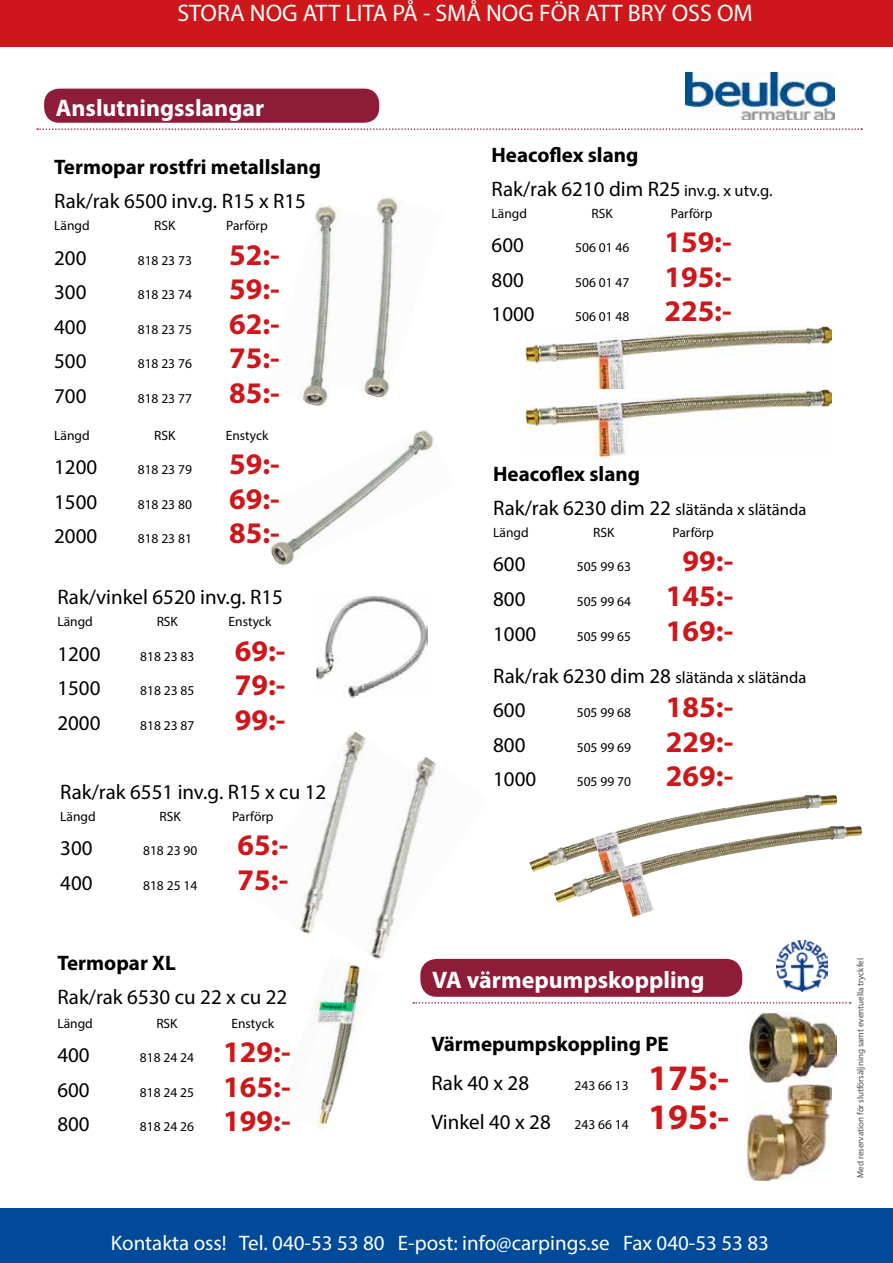
<style>
.page{position:relative;width:893px;height:1263px;background:#fff}
.page>*{position:absolute;margin:0;border:0;box-sizing:border-box;transform-origin:0 0}
.t1{font:700 36px "Myriad Pro";color:#cd171a}
.t2{font:700 30px "Myriad Pro";color:#cd171a}
.t3{font:700 24px "Myriad Pro";color:#fff}
.t4{font:24px "Myriad Pro";color:#fff}
.t5{font:21px/34px "Myriad Pro";color:#000}
.t6{font:700 21px "Myriad Pro";color:#000}
.t7{font:21px "Myriad Pro";color:#fff}
.t8{font:16.5px "Myriad Pro";color:#000}
.t9{font:13.5px "Myriad Pro";color:#000}
.t10{font:9px "Myriad Pro";color:#4a4a49}
.s1{font-weight:700}
.s2{font-size:16.5px}
.s3{font-size:21px}
.s4{font-size:13.5px}
</style>
<div class="page">
<img style="left:295px;top:731px;width:71px;height:204px">
<img style="left:314px;top:961px;width:48px;height:166px">
<div style="left:44px;top:89px;width:335px;height:34px;background:#8e1c39;border-radius:15px"></div>
<svg style="left:37px;top:128px;width:825px;height:2px"></svg>
<img style="left:686px;top:72px;width:149px;height:47px">
<img style="left:314px;top:755px;width:175px;height:206px">
<img style="left:316px;top:596px;width:112px;height:102px">
<img style="left:298px;top:206px;width:29px;height:202px">
<img style="left:324px;top:196px;width:80px;height:204px">
<img style="left:268px;top:429px;width:170px;height:139px">
<img style="left:526px;top:326px;width:306px;height:63px">
<img style="left:526px;top:389px;width:306px;height:68px">
<img style="left:529px;top:794px;width:308px;height:78px">
<img style="left:554px;top:825px;width:308px;height:92px">
<div style="left:420px;top:959px;width:322px;height:38px;background:#8e1c39;border-radius:16px"></div>
<svg style="left:413px;top:1002px;width:438px;height:1px"></svg>
<img style="left:776px;top:940px;width:51px;height:51px">
<img style="left:749px;top:1012px;width:88px;height:71px">
<img style="left:747px;top:1085px;width:85px;height:96px">
<div style="left:0;top:1208px;width:893px;height:55px;background:#004a9a"></div>
<div style="left:0;top:0;width:893px;height:47px;background:#cd171a"></div>
<h3 class="t4" style="left:177px;top:-2px;width:577px">STORA NOG ATT LITA PÅ - SMÅ NOG FÖR ATT BRY OSS OM</h3>
<h3 class="t3" style="left:56px;top:92px;width:210px">Anslutningsslangar</h3>
<h3 class="t6" style="left:54px;top:153px;width:268px">Termopar rostfri metallslang</h3>
<h3 class="t5" style="left:54px;top:184px;width:253px">Rak/rak 6500 inv.g. R15 x R15</h3>
<p class="t9" style="left:54px;top:218px;width:37px">Längd</p>
<p class="t9" style="left:154px;top:218px;width:23px">RSK</p>
<p class="t9" style="left:226px;top:218px;width:43px">Parförp</p>
<h3 class="t5" style="left:54px;top:240px;width:34px">200</h3>
<p class="t9" style="left:138px;top:252px;width:56px">818 23 73</p>
<h2 class="t2" style="left:229px;top:235px;width:52px">52:-</h2>
<h3 class="t5" style="left:54px;top:275px;width:34px">300</h3>
<p class="t9" style="left:138px;top:287px;width:56px">818 23 74</p>
<h2 class="t2" style="left:229px;top:270px;width:52px">59:-</h2>
<h3 class="t5" style="left:54px;top:309px;width:34px">400</h3>
<p class="t9" style="left:138px;top:321px;width:56px">818 23 75</p>
<h2 class="t2" style="left:229px;top:304px;width:52px">62:-</h2>
<h3 class="t5" style="left:54px;top:344px;width:34px">500</h3>
<p class="t9" style="left:138px;top:356px;width:56px">818 23 76</p>
<h2 class="t2" style="left:229px;top:339px;width:52px">75:-</h2>
<h3 class="t5" style="left:54px;top:378px;width:34px">700</h3>
<p class="t9" style="left:138px;top:390px;width:56px">818 23 77</p>
<h2 class="t2" style="left:229px;top:373px;width:52px">85:-</h2>
<p class="t9" style="left:54px;top:427px;width:37px">Längd</p>
<p class="t9" style="left:154px;top:427px;width:23px">RSK</p>
<p class="t9" style="left:226px;top:427px;width:44px">Enstyck</p>
<h3 class="t5" style="left:54px;top:450px;width:45px">1200</h3>
<p class="t9" style="left:138px;top:461px;width:56px">818 23 79</p>
<h2 class="t2" style="left:229px;top:445px;width:52px">59:-</h2>
<h3 class="t5" style="left:54px;top:484px;width:45px">1500</h3>
<p class="t9" style="left:138px;top:496px;width:56px">818 23 80</p>
<h2 class="t2" style="left:229px;top:479px;width:52px">69:-</h2>
<h3 class="t5" style="left:54px;top:519px;width:45px">2000</h3>
<p class="t9" style="left:138px;top:530px;width:56px">818 23 81</p>
<h2 class="t2" style="left:229px;top:514px;width:52px">85:-</h2>
<h3 class="t5" style="left:57px;top:579px;width:227px">Rak/vinkel 6520 inv.g. R15</h3>
<p class="t9" style="left:57px;top:613px;width:37px">Längd</p>
<p class="t9" style="left:157px;top:613px;width:23px">RSK</p>
<p class="t9" style="left:229px;top:613px;width:44px">Enstyck</p>
<h3 class="t5" style="left:57px;top:636px;width:45px">1200</h3>
<p class="t9" style="left:140px;top:648px;width:56px">818 23 83</p>
<h2 class="t2" style="left:235px;top:631px;width:52px">69:-</h2>
<h3 class="t5" style="left:57px;top:671px;width:45px">1500</h3>
<p class="t9" style="left:140px;top:682px;width:56px">818 23 85</p>
<h2 class="t2" style="left:235px;top:665px;width:52px">79:-</h2>
<h3 class="t5" style="left:57px;top:705px;width:45px">2000</h3>
<p class="t9" style="left:140px;top:717px;width:56px">818 23 87</p>
<h2 class="t2" style="left:235px;top:700px;width:52px">99:-</h2>
<h3 class="t5" style="left:60px;top:774px;width:268px">Rak/rak 6551 inv.g. R15 x cu 12</h3>
<p class="t9" style="left:60px;top:808px;width:37px">Längd</p>
<p class="t9" style="left:160px;top:808px;width:23px">RSK</p>
<p class="t9" style="left:232px;top:808px;width:43px">Parförp</p>
<h3 class="t5" style="left:60px;top:831px;width:34px">300</h3>
<p class="t9" style="left:143px;top:842px;width:56px">818 23 90</p>
<h2 class="t2" style="left:238px;top:826px;width:52px">65:-</h2>
<h3 class="t5" style="left:60px;top:865px;width:34px">400</h3>
<p class="t9" style="left:143px;top:877px;width:56px">818 25 14</p>
<h2 class="t2" style="left:238px;top:860px;width:52px">75:-</h2>
<h3 class="t6" style="left:57px;top:949px;width:120px">Termopar XL</h3>
<h3 class="t5" style="left:57px;top:979px;width:232px">Rak/rak 6530 cu 22 x cu 22</h3>
<p class="t9" style="left:57px;top:1015px;width:37px">Längd</p>
<p class="t9" style="left:156px;top:1015px;width:23px">RSK</p>
<p class="t9" style="left:231px;top:1015px;width:44px">Enstyck</p>
<h3 class="t5" style="left:57px;top:1038px;width:34px">400</h3>
<p class="t9" style="left:140px;top:1049px;width:56px">818 24 24</p>
<h2 class="t2" style="left:223px;top:1032px;width:69px">129:-</h2>
<h3 class="t5" style="left:57px;top:1072px;width:34px">600</h3>
<p class="t9" style="left:140px;top:1084px;width:56px">818 24 25</p>
<h2 class="t2" style="left:223px;top:1067px;width:69px">165:-</h2>
<h3 class="t5" style="left:57px;top:1107px;width:34px">800</h3>
<p class="t9" style="left:140px;top:1118px;width:56px">818 24 26</p>
<h2 class="t2" style="left:223px;top:1101px;width:69px">199:-</h2>
<h3 class="t5" style="left:492px;top:137px;width:282px"><span class="s1">Heacoflex slang<br></span>Rak/rak 6210 dim R25 <span class="s2">inv.g. x utv.g.</span></h3>
<p class="t9" style="left:492px;top:205px;width:37px">Längd</p>
<p class="t9" style="left:592px;top:205px;width:23px">RSK</p>
<p class="t9" style="left:671px;top:205px;width:43px">Parförp</p>
<h3 class="t5" style="left:492px;top:228px;width:34px">600</h3>
<p class="t9" style="left:575px;top:239px;width:56px">506 01 46</p>
<h2 class="t2" style="left:664px;top:223px;width:69px">159:-</h2>
<h3 class="t5" style="left:492px;top:262px;width:34px">800</h3>
<p class="t9" style="left:575px;top:274px;width:56px">506 01 47</p>
<h2 class="t2" style="left:664px;top:257px;width:69px">195:-</h2>
<h3 class="t5" style="left:492px;top:297px;width:45px">1000</h3>
<p class="t9" style="left:575px;top:308px;width:56px">506 01 48</p>
<h2 class="t2" style="left:664px;top:292px;width:69px">225:-</h2>
<h3 class="t6" style="left:493px;top:460px;width:148px">Heacoflex slang</h3>
<p class="t8" style="left:493px;top:499px;width:315px"><span class="s3">Rak/rak 6230 dim 22</span> slätända x slätända</p>
<p class="t9" style="left:493px;top:524px;width:37px">Längd</p>
<p class="t9" style="left:593px;top:524px;width:23px">RSK</p>
<p class="t9" style="left:672px;top:524px;width:43px">Parförp</p>
<h3 class="t5" style="left:493px;top:547px;width:34px">600</h3>
<p class="t9" style="left:577px;top:559px;width:56px">505 99 63</p>
<h2 class="t2" style="left:683px;top:542px;width:52px">99:-</h2>
<h3 class="t5" style="left:493px;top:582px;width:34px">800</h3>
<p class="t9" style="left:577px;top:593px;width:56px">505 99 64</p>
<h2 class="t2" style="left:666px;top:576px;width:69px">145:-</h2>
<h3 class="t5" style="left:493px;top:616px;width:45px">1000</h3>
<p class="t9" style="left:577px;top:628px;width:56px">505 99 65</p>
<h2 class="t2" style="left:666px;top:611px;width:69px">169:-</h2>
<p class="t8" style="left:493px;top:667px;width:315px"><span class="s3">Rak/rak 6230 dim 28</span> slätända x slätända</p>
<h3 class="t5" style="left:493px;top:693px;width:34px">600</h3>
<p class="t9" style="left:577px;top:704px;width:56px">505 99 68</p>
<h2 class="t2" style="left:666px;top:688px;width:69px">185:-</h2>
<h3 class="t5" style="left:493px;top:727px;width:34px">800</h3>
<p class="t9" style="left:577px;top:739px;width:56px">505 99 69</p>
<h2 class="t2" style="left:666px;top:722px;width:69px">229:-</h2>
<h3 class="t5" style="left:493px;top:762px;width:45px">1000</h3>
<p class="t9" style="left:577px;top:773px;width:56px">505 99 70</p>
<h2 class="t2" style="left:666px;top:757px;width:69px">269:-</h2>
<h3 class="t3" style="left:432px;top:964px;width:274px">VA värmepumpskoppling</h3>
<h3 class="t6" style="left:431px;top:1030px;width:239px">Värmepumpskoppling PE</h3>
<h3 class="t5" style="left:431px;top:1065px;width:99px">Rak 40 x 28</h3>
<p class="t9" style="left:574px;top:1077px;width:56px">243 66 13</p>
<h1 class="t1" style="left:648px;top:1054px;width:82px">175:-</h1>
<h3 class="t5" style="left:431px;top:1104px;width:199px">Vinkel 40 x 28 <span class="s4">243 66 14</span></h3>
<h1 class="t1" style="left:648px;top:1093px;width:82px">195:-</h1>
<h3 class="t7" style="left:111px;top:1230px;width:660px">Kontakta oss! Tel. 040-53 53 80 E-post: info@carpings.se Fax 040-53 53 83</h3>
<p class="t10" style="left:855px;top:1178px;width:221px;rotate:-90deg">Med reservation för slutförsäljning samt eventuella tryckfel</p>
</div>
